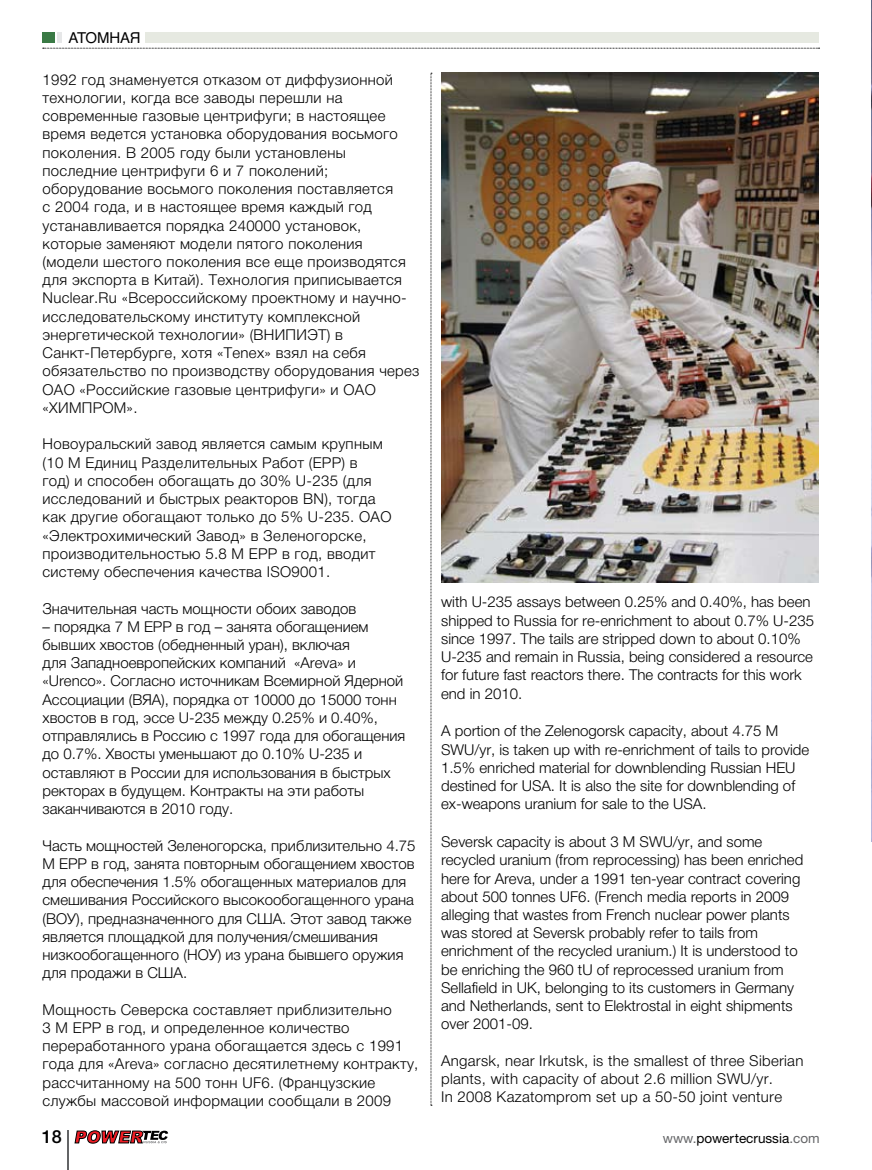
<style>
.page{position:relative;width:872px;height:1170px;background:#fff}
.page>*{position:absolute;margin:0;border:0;box-sizing:border-box;transform-origin:0 0}
.t1{font:500 18px "Helvetica Neue";color:#000}
.t2{font:300 15px/18.3px "Helvetica Neue LTCYR";color:#000}
.t3{font:300 15px/18.3px "Helvetica Neue LTCYR";letter-spacing:.02em;color:#000}
.t4{font:15px "Helvetica Cyr Upright";letter-spacing:-.01em;color:#000}
.t5{font:13.5px "Helvetica Neue";color:#000}
.s1{color:#636466}
</style>
<div class="page">
<hr style="left:67px;top:1130px;width:2px;height:39px;background:#636466">
<svg style="left:431px;top:73px;width:1px;height:1032px"></svg>
<div style="left:145px;top:32px;width:673px;height:11px;background:#e6e9e1"></div>
<svg style="left:43px;top:48px;width:776px;height:1px"></svg>
<hr style="left:58px;top:32px;width:4px;height:11px;background:#e6e7e8">
<div style="left:43px;top:32px;width:12px;height:11px;background:#3a7a45"></div>
<svg style="left:74px;top:1130px;width:94px;height:13px"></svg>
<img style="left:871px;top:0;width:1px;height:841px">
<img style="left:441px;top:73px;width:378px;height:510px">
<p class="t4" style="left:69px;top:29px;width:74px">АТОМНАЯ</p>
<p class="t3" style="left:43px;top:70px;width:378px">1992 год знаменуется отказом от диффузионной технологии, когда все заводы перешли на современные газовые центрифуги; в настоящее время ведется установка оборудования восьмого поколения. В 2005 году были установлены последние центрифуги 6 и 7 поколений; оборудование восьмого поколения поставляется<br>с 2004 года, и в настоящее время каждый год устанавливается порядка 240000 установок, которые заменяют модели пятого поколения (модели шестого поколения все еще производятся для экспорта в Китай). Технология приписывается Nuclear.Ru «Всероссийскому проектному и научно&shy;исследовательскому институту комплексной энергетической технологии» (ВНИПИЭТ) в Санкт-Петербурге, хотя «Tenex» взял на себя обязательство по производству оборудования через ОАО «Российские газовые центрифуги» и ОАО «ХИМПРОМ».</p>
<p class="t3" style="left:43px;top:435px;width:350px">Новоуральский завод является самым крупным (10 M Единиц Разделительных Работ (ЕРР) в<br>год) и способен обогащать до 30% U-235 (для исследований и быстрых реакторов BN), тогда как другие обогащают только до 5% U-235. ОАО «Электрохимический Завод» в Зеленогорске, производительностью 5.8 M ЕРР в год, вводит систему обеспечения качества ISO9001.</p>
<p class="t2" style="left:43px;top:599px;width:315px">Значительная часть мощности обоих заводов</p>
<p class="t2" style="left:43px;top:617px;width:364px">– порядка 7 M ЕРР в год – занята обогащением бывших хвостов (обедненный уран), включая<br>для Западноевропейских компаний «Areva» и «Urenco». Согласно источникам Всемирной Ядерной Ассоциации (ВЯА), порядка от 10000 до 15000 тонн хвостов в год, эссе U-235 между 0.25% и 0.40%, отправлялись в Россию с 1997 года для обогащения до 0.7%. Хвосты уменьшают до 0.10% U-235 и оставляют в России для использования в быстрых ректорах в будущем. Контракты на эти работы заканчиваются в 2010 году.</p>
<p class="t2" style="left:43px;top:836px;width:374px">Часть мощностей Зеленогорска, приблизительно 4.75<br>M ЕРР в год, занята повторным обогащением хвостов для обеспечения 1.5% обогащенных материалов для смешивания Российского высокообогащенного урана (ВОУ), предназначенного для США. Этот завод также является площадкой для получения/смешивания низкообогащенного (НОУ) из урана бывшего оружия для продажи в США.</p>
<p class="t3" style="left:43px;top:1000px;width:377px">Мощность Северска составляет приблизительно<br>3 M ЕРР в год, и определенное количество переработанного урана обогащается здесь с 1991 года для «Areva» согласно десятилетнему контракту, рассчитанному на 500 тонн UF6. (Французские службы массовой информации сообщали в 2009</p>
<p class="t1" style="left:42px;top:1126px;width:20px">18</p>
<p class="t2" style="left:441px;top:593px;width:374px">with U-235 assays between 0.25% and 0.40%, has been shipped to Russia for re-enrichment to about 0.7% U-235 since 1997. The tails are stripped down to about 0.10% U-235 and remain in Russia, being considered a resource for future fast reactors there. The contracts for this work end in 2010.</p>
<p class="t2" style="left:441px;top:722px;width:370px">A portion of the Zelenogorsk capacity, about 4.75 M SWU/yr, is taken up with re-enrichment of tails to provide 1.5% enriched material for downblending Russian HEU destined for USA. It is also the site for downblending of ex-weapons uranium for sale to the USA.</p>
<p class="t2" style="left:441px;top:832px;width:364px">Seversk capacity is about 3 M SWU/yr, and some recycled uranium (from reprocessing) has been enriched here for Areva, under a 1991 ten-year contract covering about 500 tonnes UF6. (French media reports in 2009 alleging that wastes from French nuclear power plants was stored at Seversk probably refer to tails from enrichment of the recycled uranium.) It is understood to be enriching the 960 tU of reprocessed uranium from Sellafield in UK, belonging to its customers in Germany and Netherlands, sent to Elektrostal in eight shipments over 2001-09.</p>
<p class="t3" style="left:441px;top:1051px;width:364px">Angarsk, near Irkutsk, is the smallest of three Siberian plants, with capacity of about 2.6 million SWU/yr.<br>In 2008 Kazatomprom set up a 50-50 joint venture</p>
<p class="t5" style="left:663px;top:1130px;width:158px"><span class="s1">www.</span>powertecrussia<span class="s1">.com</span></p>
</div>
